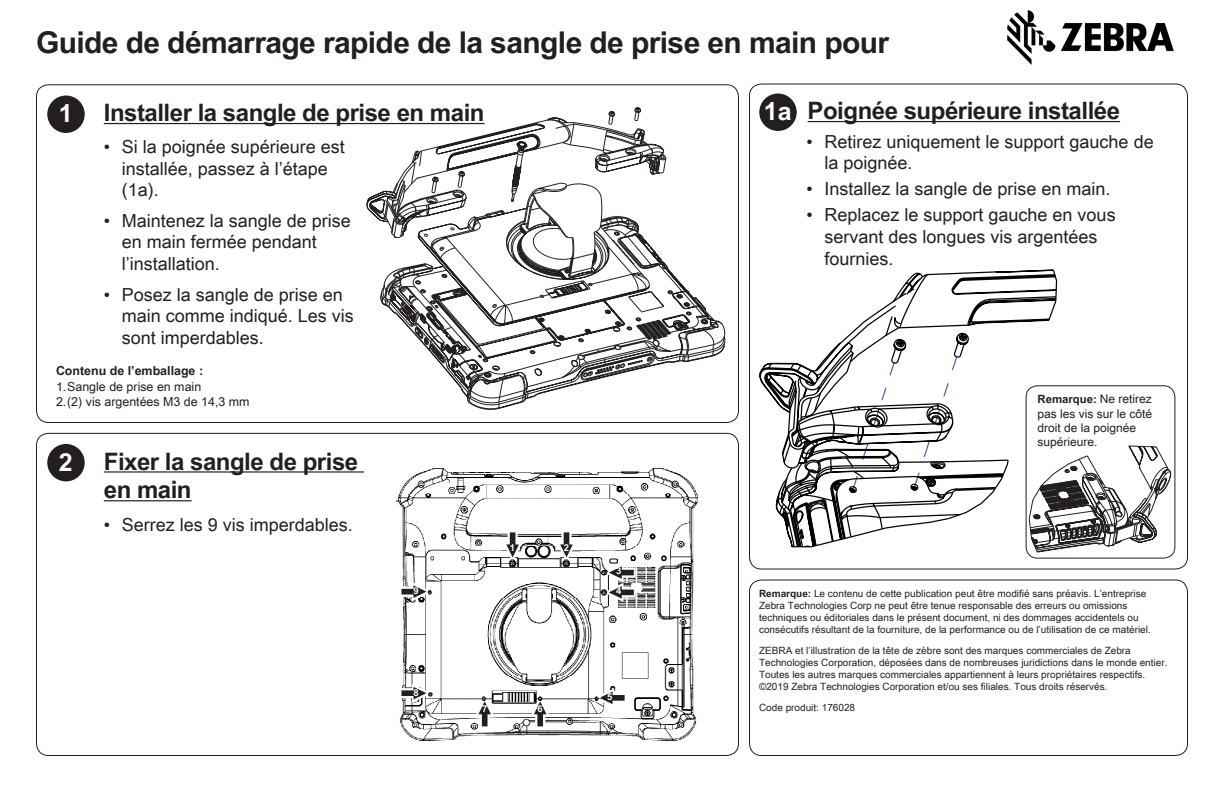
<style>
.page{position:relative;width:1224px;height:792px;background:#fff}
.page>*{position:absolute;margin:0;border:0;box-sizing:border-box;transform-origin:0 0}
.t1{font:700 30px "Arial Unicode MS";letter-spacing:-.02em;color:#231f20}
.t2{font:700 25px "Arial Unicode MS";color:#fff}
.t3{font:700 24px/28.8px "Arial Unicode MS";letter-spacing:-.02em;color:#231f20}
.t4{font:18px/21.6px "Arial Unicode MS";color:#231f20}
.t5{font:12.4px "Arial Unicode MS";color:#231f20}
.t6{font:700 12.4px "Arial Unicode MS";color:#231f20}
.t7{font:12px/14.2px "Arial Unicode MS";color:#231f20}
.t8{font:700 11.3px "Arial Unicode MS";color:#231f20}
.t9{font:10px/12px "Arial Unicode MS";color:#231f20}
.t10{font:700 9.5px "Arial Unicode MS";color:#fff}
.s1{font-weight:400;font-size:12px}
.s2{font-weight:700}
</style>
<div class="page">
<div style="left:749px;top:580px;width:439px;height:176px;border:1px solid #231f20;border-radius:12px"></div>
<hr style="left:808px;top:121px;width:312px;height:1px;background:#231f20">
<hr style="left:104px;top:123px;width:381px;height:1px;background:#231f20">
<svg style="left:369px;top:121px;width:169px;height:8px"></svg>
<svg style="left:538px;top:110px;width:103px;height:19px"></svg>
<svg style="left:366px;top:133px;width:359px;height:267px"></svg>
<div style="left:1026px;top:385px;width:149px;height:174px;border:1px solid #231f20;border-radius:11px"></div>
<svg style="left:762px;top:273px;width:409px;height:280px"></svg>
<div style="left:759px;top:94px;width:38px;height:37px;background:#231f20;border-radius:50%"></div>
<div style="left:47px;top:96px;width:38px;height:37px;background:#231f20;border-radius:50%"></div>
<hr style="left:104px;top:471px;width:260px;height:2px;background:#231f20">
<hr style="left:104px;top:500px;width:88px;height:1px;background:#231f20">
<div style="left:47px;top:444px;width:38px;height:37px;background:#231f20;border-radius:50%"></div>
<img style="left:396px;top:469px;width:302px;height:271px">
<svg style="left:400px;top:684px;width:31px;height:19px"></svg>
<svg style="left:400px;top:582px;width:27px;height:19px"></svg>
<svg style="left:475px;top:701px;width:19px;height:27px"></svg>
<svg style="left:531px;top:701px;width:19px;height:27px"></svg>
<svg style="left:595px;top:688px;width:31px;height:19px"></svg>
<svg style="left:607px;top:563px;width:29px;height:39px"></svg>
<svg style="left:557px;top:531px;width:19px;height:28px"></svg>
<svg style="left:503px;top:531px;width:19px;height:28px"></svg>
<img style="left:427px;top:559px;width:180px;height:91px">
<img style="left:427px;top:650px;width:173px;height:51px">
<img style="left:1007px;top:10px;width:167px;height:55px">
<p class="t1" style="left:36px;top:21px;width:855px">Guide de démarrage rapide de la sangle de prise en main pour</p>
<p class="t3" style="left:104px;top:99px;width:382px">Installer la sangle de prise en main</p>
<p class="t3" style="left:808px;top:97px;width:314px">Poignée supérieure installée</p>
<p class="t2" style="left:59px;top:95px;width:15px">1</p>
<p class="t2" style="left:764px;top:93px;width:29px">1a</p>
<p class="t4" style="left:122px;top:135px;width:225px;text-indent:-18px">• Si la poignée supérieure est installée, passez à l’étape (1a).</p>
<p class="t4" style="left:122px;top:209px;width:231px;text-indent:-18px">• Maintenez la sangle de prise en main fermée pendant l’installation.</p>
<p class="t4" style="left:122px;top:283px;width:234px;text-indent:-18px">• Posez la sangle de prise en main comme indiqué. Les vis sont imperdables.</p>
<p class="t6" style="left:56px;top:362px;width:149px">Contenu de l’emballage :</p>
<p class="t5" style="left:56px;top:378px;width:147px">1.Sangle de prise en main</p>
<p class="t5" style="left:56px;top:393px;width:195px">2.(2) vis argentées M3 de 14,3 mm</p>
<p class="t2" style="left:59px;top:443px;width:15px">2</p>
<p class="t3" style="left:104px;top:447px;width:256px">Fixer la sangle de prise en main</p>
<p class="t4" style="left:104px;top:514px;width:251px">• Serrez les 9 vis imperdables.</p>
<p class="t10" style="left:414px;top:584px;width:7px">9</p>
<p class="t10" style="left:414px;top:685px;width:7px">8</p>
<p class="t10" style="left:510px;top:541px;width:7px">1</p>
<p class="t10" style="left:564px;top:541px;width:7px">2</p>
<p class="t10" style="left:616px;top:564px;width:7px">3</p>
<p class="t10" style="left:616px;top:584px;width:7px">4</p>
<p class="t10" style="left:482px;top:702px;width:7px">7</p>
<p class="t10" style="left:538px;top:702px;width:7px">6</p>
<p class="t10" style="left:607px;top:689px;width:7px">5</p>
<p class="t4" style="left:825px;top:130px;width:331px;text-indent:-18px">• Retirez uniquement le support gauche de la poignée.</p>
<p class="t4" style="left:807px;top:178px;width:306px">• Installez la sangle de prise en main.</p>
<p class="t4" style="left:825px;top:204px;width:293px;text-indent:-18px">• Replacez le support gauche en vous servant des longues vis argentées fournies.</p>
<p class="t8" style="left:1038px;top:391px;width:116px">Remarque: <span class="s1">Ne retirez</span></p>
<p class="t7" style="left:1038px;top:406px;width:116px">pas les vis sur le côté droit de la poignée supérieure.</p>
<p class="t9" style="left:759px;top:587px;width:393px"><span class="s2">Remarque:</span> Le contenu de cette publication peut être modifié sans préavis. L’entreprise Zebra Technologies Corp ne peut être tenue responsable des erreurs ou omissions techniques ou éditoriales dans le présent document, ni des dommages accidentels ou consécutifs résultant de la fourniture, de la performance ou de l’utilisation de ce matériel.</p>
<p class="t9" style="left:759px;top:644px;width:410px">ZEBRA et l’illustration de la tête de zèbre sont des marques commerciales de Zebra Technologies Corporation, déposées dans de nombreuses juridictions dans le monde entier.<br>Toutes les autres marques commerciales appartiennent à leurs propriétaires respectifs. ©2019 Zebra Technologies Corporation et/ou ses filiales. Tous droits réservés.</p>
<p class="t9" style="left:759px;top:701px;width:98px">Code produit: 176028</p>
</div>
